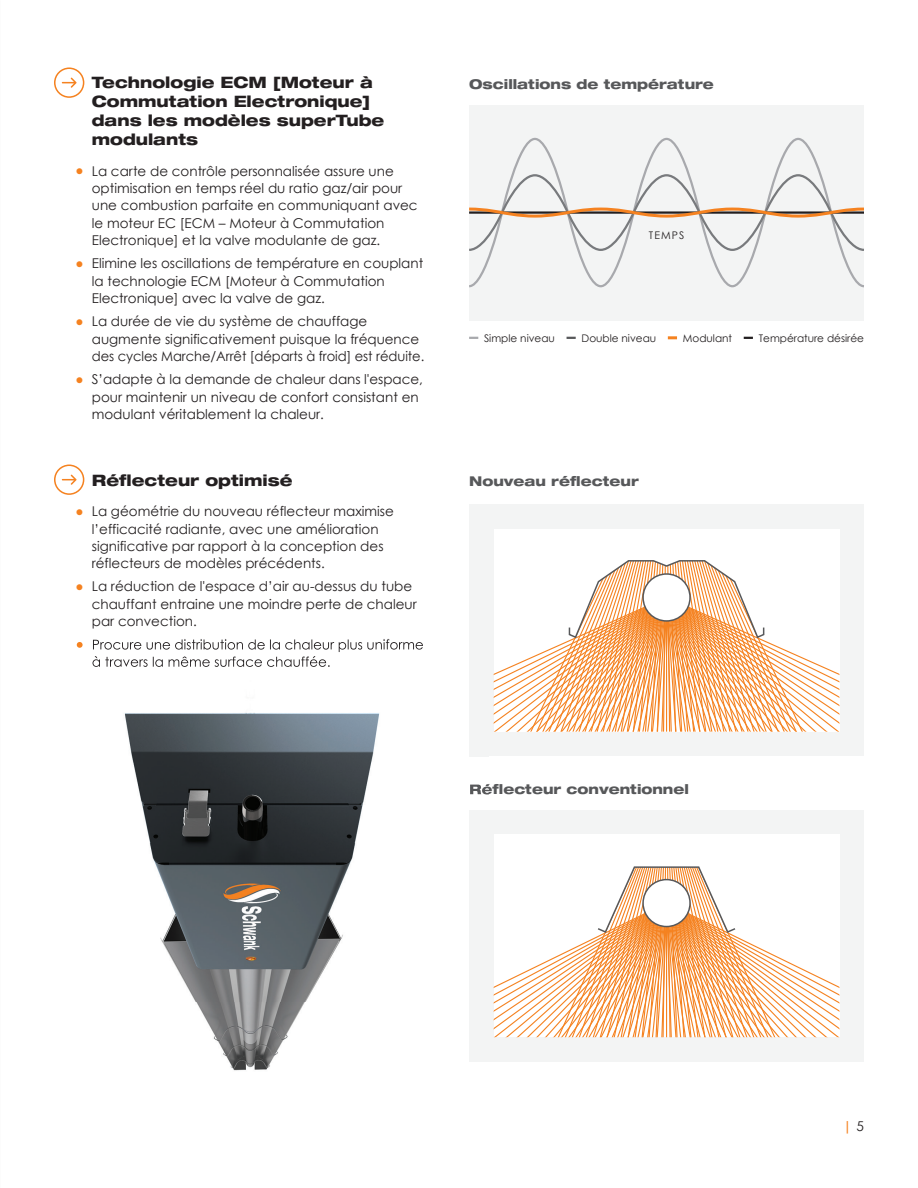
<style>
.page{position:relative;width:918px;height:1188px;background:#fff}
.page>*{position:absolute;margin:0;border:0;box-sizing:border-box;transform-origin:0 0}
.t1{font:800 expanded 15.75px/18.9px "Helvetica Neue";color:#231f20}
.t2{font:13.5px/17.2px "Century Gothic";color:#231f20}
.t3{font:800 expanded 13.5px "Helvetica Neue";color:#57585a}
.t4{font:13.5px "Century Gothic";color:#f58220;scale:1.17 1}
.t5{font:10.5px "Century Gothic";color:#231f20}
.s1{color:#f58220}
.s2{color:#231f20}
</style>
<div class="page">
<div style="left:469px;top:105px;width:395px;height:216px;background:#f3f4f4"></div>
<svg style="left:469px;top:337px;width:9px;height:2px"></svg>
<svg style="left:567px;top:337px;width:9px;height:2px"></svg>
<svg style="left:668px;top:336px;width:9px;height:3px"></svg>
<svg style="left:744px;top:337px;width:9px;height:2px"></svg>
<svg style="left:469px;top:137px;width:395px;height:151px"></svg>
<svg style="left:469px;top:173px;width:395px;height:79px"></svg>
<div style="left:469px;top:505px;width:395px;height:251px;background:#f3f4f4"></div>
<div style="left:469px;top:810px;width:395px;height:252px;background:#f3f4f4"></div>
<div style="left:494px;top:529px;width:345px;height:203px;background:#fff"></div>
<svg style="left:494px;top:560px;width:345px;height:172px"></svg>
<svg style="left:494px;top:835px;width:345px;height:202px"></svg>
<svg style="left:54px;top:67px;width:30px;height:31px"></svg>
<svg style="left:54px;top:465px;width:30px;height:30px"></svg>
<img style="left:76px;top:644px;width:412px;height:427px">
<img style="left:469px;top:644px;width:19px;height:112px">
<img style="left:469px;top:810px;width:19px;height:252px">
<img style="left:470px;top:784px;width:18px;height:11px">
<svg style="left:77px;top:642px;width:6px;height:6px"></svg>
<img style="left:84px;top:639px;width:340px;height:13px">
<img style="left:93px;top:656px;width:237px;height:11px">
<p class="t1" style="left:92px;top:73px;width:294px">Technologie ECM [Moteur à<br>Commutation Electronique] dans les modèles superTube modulants</p>
<p class="t2" style="left:92px;top:162px;width:327px;text-indent:-16px"><span class="s1">●</span> La carte de contrôle personnalisée assure une optimisation en temps réel du ratio gaz/air pour une combustion parfaite en communiquant avec le moteur EC [ECM – Moteur à Commutation Electronique] et la valve modulante de gaz.</p>
<p class="t2" style="left:92px;top:255px;width:333px;text-indent:-16px"><span class="s1">●</span> Elimine les oscillations de température en couplant la technologie ECM [Moteur à Commutation<br>Electronique] avec la valve de gaz.</p>
<p class="t2" style="left:92px;top:313px;width:334px;text-indent:-16px"><span class="s1">●</span> La durée de vie du système de chauffage augmente significativement puisque la fréquence des cycles Marche/Arrêt [départs à froid] est réduite.</p>
<p class="t2" style="left:92px;top:371px;width:333px;text-indent:-16px"><span class="s1">●</span> S’adapte à la demande de chaleur dans l'espace, pour maintenir un niveau de confort consistant en modulant véritablement la chaleur.</p>
<p class="t1" style="left:92px;top:470px;width:202px">Réflecteur optimisé</p>
<p class="t2" style="left:92px;top:503px;width:304px;text-indent:-16px"><span class="s1">●</span> La géométrie du nouveau réflecteur maximise l’efficacité radiante, avec une amélioration significative par rapport à la conception des réflecteurs de modèles précédents.</p>
<p class="t2" style="left:92px;top:578px;width:327px;text-indent:-16px"><span class="s1">●</span> La réduction de l'espace d’air au-dessus du tube chauffant entraine une moindre perte de chaleur par convection.</p>
<p class="t3" style="left:469px;top:75px;width:246px">Oscillations de température</p>
<p class="t5" style="left:649px;top:228px;width:37px">TEMPS</p>
<p class="t5" style="left:484px;top:331px;width:72px">Simple niveau</p>
<p class="t5" style="left:582px;top:331px;width:76px">Double niveau</p>
<p class="t5" style="left:683px;top:331px;width:51px">Modulant</p>
<p class="t5" style="left:759px;top:331px;width:107px">Température désirée</p>
<p class="t3" style="left:469px;top:472px;width:171px">Nouveau réflecteur</p>
<p class="t3" style="left:469px;top:781px;width:221px">Réflecteur conventionnel</p>
<p class="t4" style="left:842px;top:1116px;width:20px">| <span class="s2">5</span></p>
</div>
